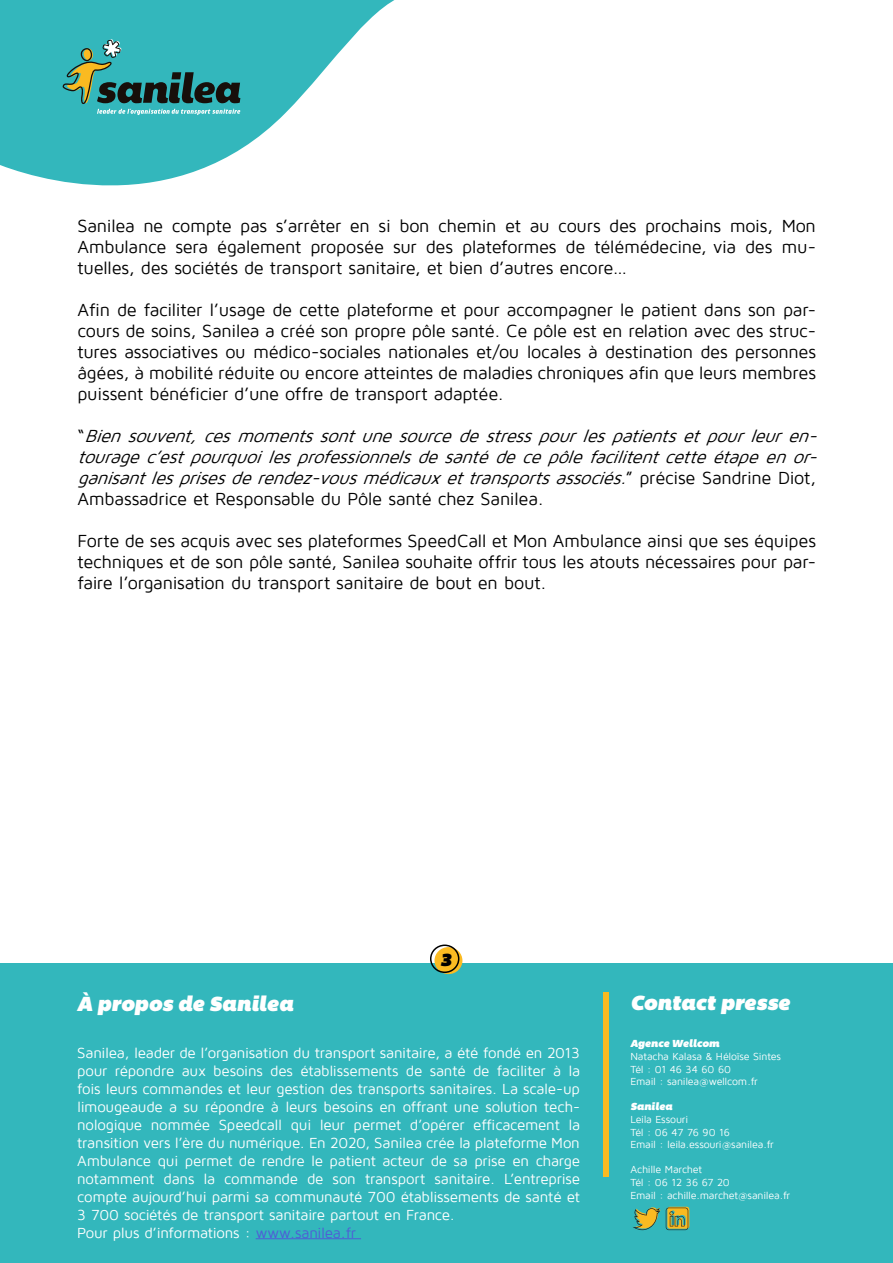
<style>
.page{position:relative;width:893px;height:1263px;background:#fff}
.page>*{position:absolute;margin:0;border:0;box-sizing:border-box;transform-origin:0 0}
.t1{font:italic 21px "Bemio";color:#fff}
.t2{font:18px/21px "Maven Pro";letter-spacing:-.01em;color:#000;text-align:justify}
.t3{font:italic 18px/21px "Maven Pro";color:#000}
.t4{font:italic 18px "Bemio";color:#000}
.t5{font:15px/18px "Maven Pro";letter-spacing:-.015em;color:#fff}
.t6{font:10.5px/12.6px "Maven Pro";letter-spacing:-.015em;color:#fff}
.t7{font:italic 10.5px "Bemio";color:#fff}
.s1{font-style:normal}
.s2{color:#4f5cd6}
</style>
<div class="page">
<svg style="left:0;top:0;width:395px;height:186px;fill:#33b7bc"></svg>
<svg style="left:63px;top:39px;width:177px;height:76px;background:#3c9895"></svg>
<div style="left:0;top:963px;width:893px;height:300px;background:#33b7bc"></div>
<div style="left:603px;top:992px;width:5px;height:185px;background:#faba21"></div>
<svg style="left:633px;top:1207px;width:56px;height:24px"></svg>
<hr style="left:256px;top:1238px;width:105px;height:1px;background:#4f5cd6">
<div style="left:434px;top:947px;width:28px;height:27px;background:#fbbb22;border-radius:50%"></div>
<div style="left:430px;top:944px;width:29px;height:29px;border:2px solid #000;border-radius:50%"></div>
<p class="t2" style="left:77px;top:216px;width:740px">Sanilea ne compte pas s’arrêter en si bon chemin et au cours des prochains mois, Mon Ambulance sera également proposée sur des plateformes de télémédecine, via des mu&shy;tuelles, des sociétés de transport sanitaire, et bien d’autres encore…</p>
<p class="t2" style="left:77px;top:300px;width:740px">Afin de faciliter l’usage de cette plateforme et pour accompagner le patient dans son par&shy;cours de soins, Sanilea a créé son propre pôle santé. Ce pôle est en relation avec des struc&shy;tures associatives ou médico-sociales nationales et/ou locales à destination des personnes âgées, à mobilité réduite ou encore atteintes de maladies chroniques afin que leurs membres puissent bénéficier d’une offre de transport adaptée.</p>
<p class="t3" style="left:77px;top:426px;width:747px"><span class="s1">“</span> Biensouvent,cesmomentssontunesourcedestresspourlespatientsetpourleuren&shy;touragec’estpourquoilesprofessionnelsdesantédecepôlefacilitentcetteétapeenor&shy;ganisant lesprisesderendez-vousmédicauxettransportsassociés.<span class="s1">” p r é c i s e S a n d r i n e D i o t , Ambassadrice et Responsable du Pôle santé chez Sanilea.</span></p>
<p class="t2" style="left:77px;top:531px;width:740px">Forte de ses acquis avec ses plateformes SpeedCall et Mon Ambulance ainsi que ses équipes techniques et de son pôle santé, Sanilea souhaite offrir tous les atouts nécessaires pour par&shy;faire l’organisation du transport sanitaire de bout en bout.</p>
<p class="t4" style="left:440px;top:945px;width:12px">3</p>
<p class="t1" style="left:77px;top:987px;width:218px">À propos de Sanilea</p>
<p class="t5" style="left:77px;top:1044px;width:504px">Sanilea, leader de l’organisation du transport sanitaire, a été fondé en 2013 pour répondre aux besoins des établissements de santé de faciliter à la fois leurs commandes et leur gestion des transports sanitaires. La scale-up limougeaude a su répondre à leurs besoins en offrant une solution tech&shy;nologique nommée Speedcall qui leur permet d’opérer efficacement la transition vers l’ère du numérique. En 2020, Sanilea crée la plateforme Mon Ambulance qui permet de rendre le patient acteur de sa prise en charge notamment dans la commande de son transport sanitaire. L’entreprise compte aujourd’hui parmi sa communauté 700 établissements de santé et 3 700 sociétés de transport sanitaire partout en France.<br>Pour plus d’informations : <span class="s2">www.sanilea.fr</span></p>
<p class="t1" style="left:630px;top:986px;width:161px">Contact presse</p>
<p class="t7" style="left:630px;top:1035px;width:91px">Agence Wellcom</p>
<p class="t6" style="left:630px;top:1050px;width:152px">Natacha Kalasa &amp; Héloïse Sintes<br>Tél : 01 46 34 60 60<br>Email : sanilea@wellcom.fr</p>
<p class="t7" style="left:630px;top:1098px;width:44px">Sanilea</p>
<p class="t6" style="left:630px;top:1113px;width:145px">Leila Essouri<br>Tél : 06 47 76 90 16<br>Email : leila.essouri@sanilea.fr</p>
<p class="t6" style="left:630px;top:1164px;width:161px">Achille Marchet<br>Tél : 06 12 36 67 20<br>Email : achille.marchet@sanilea.fr</p>
</div>
